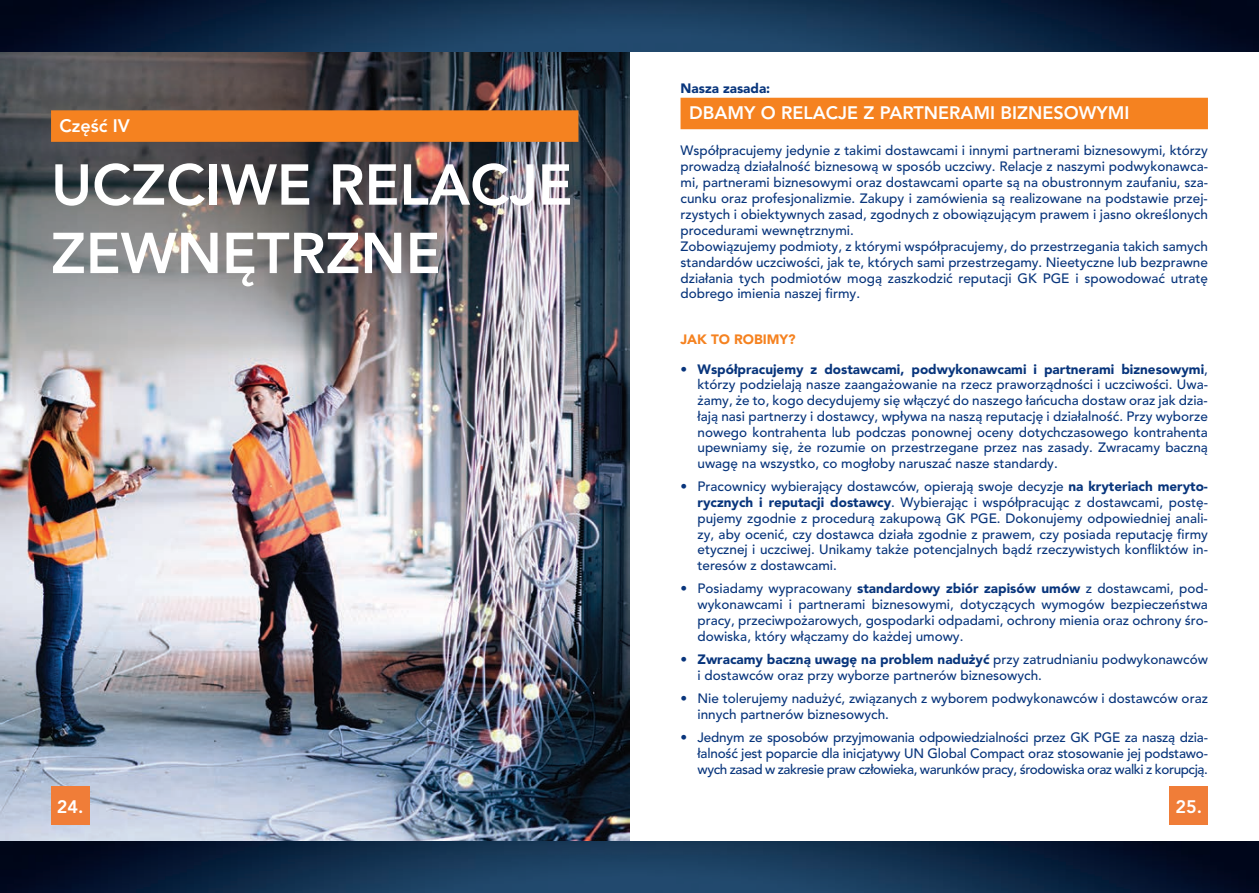
<style>
.page{position:relative;width:1259px;height:893px;background:#fff}
.page>*{position:absolute;margin:0;border:0;box-sizing:border-box;transform-origin:0 0}
.t1{font:800 57px/68.4px "Avenir LT Pro";color:#fff}
.t2{font:800 18px "Avenir LT Pro";color:#fff}
.t3{font:500 13.5px/15.8px "Avenir LT Pro";color:#08357c;text-align:justify}
.t4{font:900 13.5px "Avenir LT Pro";color:#08357c}
.t5{font:900 13.5px "Avenir LT Pro";color:#f58220}
.s1{font-weight:900}
</style>
<div class="page">
<div style="left:680px;top:98px;width:528px;height:31px;background:#f58220"></div>
<img style="left:0;top:51px;width:629px;height:791px">
<div style="left:51px;top:110px;width:527px;height:32px;background:#f58220"></div>
<div style="left:51px;top:787px;width:38px;height:38px;background:#f07d38"></div>
<div style="left:1169px;top:787px;width:39px;height:38px;background:#f07d38"></div>
<img style="left:0;top:842px;width:1259px;height:51px">
<img style="left:0;top:0;width:1259px;height:51px">
<h2 class="t2" style="left:60px;top:115px;width:72px">Część IV</h2>
<h1 class="t1" style="left:51px;top:151px;width:523px">UCZCIWE RELACJE<br>ZEWNĘTRZNE</h1>
<p class="t4" style="left:680px;top:80px;width:91px">Nasza zasada:</p>
<h2 class="t2" style="left:689px;top:102px;width:442px">DBAMY O RELACJE Z PARTNERAMI BIZNESOWYMI</h2>
<p class="t3" style="left:680px;top:143px;width:529px;text-align:left">Współpracujemy jedynie z takimi dostawcami i innymi partnerami biznesowymi, którzy prowadzą działalność biznesową w sposób uczciwy. Relacje z naszymi podwykonawca&shy;mi, partnerami biznesowymi oraz dostawcami oparte są na obustronnym zaufaniu, sza&shy;cunku oraz profesjonalizmie. Zakupy i zamówienia są realizowane na podstawie przej&shy;rzystych i obiektywnych zasad, zgodnych z obowiązującym prawem i jasno określonych procedurami wewnętrznymi.<br>Zobowiązujemy podmioty, z którymi współpracujemy, do przestrzegania takich samych standardów uczciwości, jak te, których sami przestrzegamy. Nieetyczne lub bezprawne działania tych podmiotów mogą zaszkodzić reputacji GK PGE i spowodować utratę dobrego imienia naszej firmy.</p>
<p class="t5" style="left:680px;top:331px;width:117px">JAK TO ROBIMY?</p>
<p class="t3" style="left:697px;top:361px;width:512px;text-indent:-17px">• <span class="s1">Współpracujemy z dostawcami, podwykonawcami i partnerami biznesowymi</span>, którzy podzielają nasze zaangażowanie na rzecz praworządności i uczciwości. Uwa&shy;żamy, że to, kogo decydujemy się włączyć do naszego łańcucha dostaw oraz jak dzia&shy;łają nasi partnerzy i dostawcy, wpływa na naszą reputację i działalność. Przy wyborze nowego kontrahenta lub podczas ponownej oceny dotychczasowego kontrahenta upewniamy się, że rozumie on przestrzegane przez nas zasady. Zwracamy baczną uwagę na wszystko, co mogłoby naruszać nasze standardy.</p>
<p class="t3" style="left:697px;top:479px;width:512px;text-indent:-17px">• Pracownicy wybierający dostawców, opierają swoje decyzje <span class="s1">na kryteriach meryto&shy;rycznych i reputacji dostawcy</span>. Wybierając i współpracując z dostawcami, postę&shy;pujemy zgodnie z procedurą zakupową GK PGE. Dokonujemy odpowiedniej anali&shy;zy, aby ocenić, czy dostawca działa zgodnie z prawem, czy posiada reputację firmy etycznej i uczciwej. Unikamy także potencjalnych bądź rzeczywistych konfliktów in&shy;teresów z dostawcami.</p>
<p class="t3" style="left:697px;top:581px;width:512px;text-indent:-17px">• Posiadamy wypracowany <span class="s1">standardowy zbiór zapisów umów</span> z dostawcami, pod&shy;wykonawcami i partnerami biznesowymi, dotyczących wymogów bezpieczeństwa pracy, przeciwpożarowych, gospodarki odpadami, ochrony mienia oraz ochrony śro&shy;dowiska, który włączamy do każdej umowy.</p>
<p class="t3" style="left:697px;top:652px;width:512px;text-indent:-17px">• <span class="s1">Zwracamy baczną uwagę na problem nadużyć</span> przy zatrudnianiu podwykonawców i dostawców oraz przy wyborze partnerów biznesowych.</p>
<p class="t3" style="left:697px;top:691px;width:512px;text-indent:-17px">• Nie tolerujemy nadużyć, związanych z wyborem podwykonawców i dostawców oraz innych partnerów biznesowych.</p>
<p class="t3" style="left:697px;top:730px;width:512px;text-indent:-17px">• Jednym ze sposobów przyjmowania odpowiedzialności przez GK PGE za naszą dzia&shy;łalność jest poparcie dla inicjatywy UN Global Compact oraz stosowanie jej podstawo&shy;wych zasad w zakresie praw człowieka, warunków pracy, środowiska oraz walki z korupcją.</p>
<h2 class="t2" style="left:57px;top:796px;width:28px">24.</h2>
<h2 class="t2" style="left:1175px;top:796px;width:28px">25.</h2>
</div>
